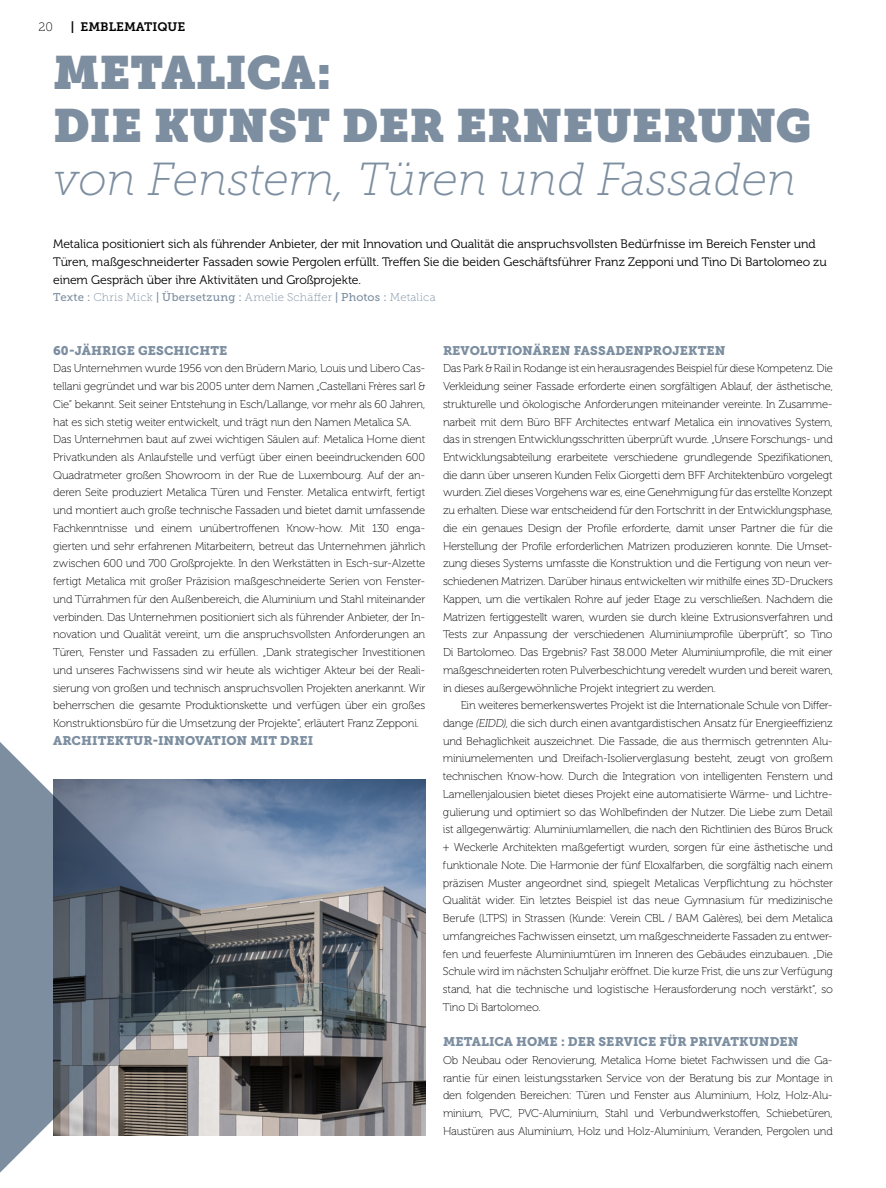
<style>
.page{position:relative;width:886px;height:1188px;background:#fff}
.page>*{position:absolute;margin:0;border:0;box-sizing:border-box;transform-origin:0 0}
.t1{font:46.25px/53.1px "Museo Slab";color:#7c8ea0}
.t2{font:italic 46.25px "Museo Slab 100";color:#7c8ea0}
.t3{font:12.5px "Museo Slab 900";letter-spacing:.005em;color:#7c8ea0}
.t4{font:12.25px/17.8px "Museo 300";letter-spacing:-.01em;color:#000}
.t5{font:12.25px "Museo Slab 700";color:#000}
.t6{font:12.25px "Museo Slab 100";color:#000}
.t7{font:11.25px/17.8px "Museo 100";letter-spacing:-.02em;color:#000;text-align:justify}
.t8{font:11.25px "Museo Slab 100";letter-spacing:.025em;color:#7c8ea0}
.s1{font-family:"Museo Slab 500"}
.s2{font-style:italic}
</style>
<div class="page">
<img style="left:215px;top:779px;width:210px;height:355px">
<svg style="left:0;top:742px;width:215px;height:431px"></svg>
<p class="t6" style="left:39px;top:20px;width:16px">20</p>
<p class="t5" style="left:71px;top:20px;width:116px">| EMBLEMATIQUE</p>
<h1 class="t1" style="left:53px;top:46px;width:760px">METALICA:<br>DIE KUNST DER ERNEUERUNG</h1>
<h1 class="t2" style="left:53px;top:154px;width:745px">von Fenstern, Türen und Fassaden</h1>
<p class="t4" style="left:53px;top:235px;width:775px">Metalica positioniert sich als führender Anbieter, der mit Innovation und Qualität die anspruchsvollsten Bedürfnisse im Bereich Fenster und<br>Türen, maßgeschneiderter Fassaden sowie Pergolen erfüllt. Treffen Sie die beiden Geschäftsführer Franz Zepponi und Tino Di Bartolomeo zu einem Gespräch über ihre Aktivitäten und Großprojekte.</p>
<p class="t8" style="left:53px;top:291px;width:384px"><span class="s1">Texte :</span> Chris Mick <span class="s1">| Übersetzung :</span> Amelie Schäffer <span class="s1">| Photos :</span> Metalica</p>
<p class="t3" style="left:53px;top:343px;width:176px">60-JÄHRIGE GESCHICHTE</p>
<p class="t7" style="left:53px;top:360px;width:374px;text-align:left">Das Unternehmen wurde 1956 von den Brüdern Mario, Louis und Libero Cas&shy;tellani gegründet und war bis 2005 unter dem Namen „Castellani Frères sarl &amp; Cie“ bekannt. Seit seiner Entstehung in Esch/Lallange, vor mehr als 60 Jahren, hat es sich stetig weiter entwickelt, und trägt nun den Namen Metalica SA.<br>Das Unternehmen baut auf zwei wichtigen Säulen auf: Metalica Home dient Privatkunden als Anlaufstelle und verfügt über einen beeindruckenden 600<br>Quadratmeter großen Showroom in der Rue de Luxembourg. Auf der an&shy;deren Seite produziert Metalica Türen und Fenster. Metalica entwirft, fertigt und montiert auch große technische Fassaden und bietet damit umfassende Fachkenntnisse und einem unübertroffenen Know-how. Mit 130 enga&shy;gierten und sehr erfahrenen Mitarbeitern, betreut das Unternehmen jährlich zwischen 600 und 700 Großprojekte. In den Werkstätten in Esch-sur-Alzette fertigt Metalica mit großer Präzision maßgeschneiderte Serien von Fenster&shy;und Türrahmen für den Außenbereich, die Aluminium und Stahl miteinander verbinden. Das Unternehmen positioniert sich als führender Anbieter, der In&shy;novation und Qualität vereint, um die anspruchsvollsten Anforderungen an Türen, Fenster und Fassaden zu erfüllen. „Dank strategischer Investitionen und unseres Fachwissens sind wir heute als wichtiger Akteur bei der Reali&shy;sierung von großen und technisch anspruchsvollen Projekten anerkannt. Wir beherrschen die gesamte Produktionskette und verfügen über ein großes Konstruktionsbüro für die Umsetzung der Projekte“, erläutert Franz Zepponi.</p>
<p class="t3" style="left:53px;top:732px;width:261px">ARCHITEKTUR-INNOVATION MIT DREI</p>
<p class="t3" style="left:443px;top:343px;width:284px">REVOLUTIONÄREN FASSADENPROJEKTEN</p>
<p class="t7" style="left:443px;top:360px;width:391px">Das Park &amp; Rail in Rodange ist ein herausragendes Beispiel für diese Kompetenz. Die Verkleidung seiner Fassade erforderte einen sorgfältigen Ablauf, der ästhetische, strukturelle und ökologische Anforderungen miteinander vereinte. In Zusamme&shy;narbeit mit dem Büro BFF Architectes entwarf Metalica ein innovatives System, das in strengen Entwicklungsschritten überprüft wurde. „Unsere Forschungs- und Entwicklungsabteilung erarbeitete verschiedene grundlegende Spezifikationen, die dann über unseren Kunden Felix Giorgetti dem BFF Architektenbüro vorgelegt wurden. Ziel dieses Vorgehens war es, eine Genehmigung für das erstellte Konzept zu erhalten. Diese war entscheidend für den Fortschritt in der Entwicklungsphase, die ein genaues Design der Profile erforderte, damit unser Partner die für die Herstellung der Profile erforderlichen Matrizen produzieren konnte. Die Umset&shy;zung dieses Systems umfasste die Konstruktion und die Fertigung von neun ver&shy;schiedenen Matrizen. Darüber hinaus entwickelten wir mithilfe eines 3D-Druckers Kappen, um die vertikalen Rohre auf jeder Etage zu verschließen. Nachdem die Matrizen fertiggestellt waren, wurden sie durch kleine Extrusionsverfahren und Tests zur Anpassung der verschiedenen Aluminiumprofile überprüft“, so Tino Di Bartolomeo. Das Ergebnis? Fast 38.000 Meter Aluminiumprofile, die mit einer maßgeschneiderten roten Pulverbeschichtung veredelt wurden und bereit waren, in dieses außergewöhnliche Projekt integriert zu werden.</p>
<p class="t7" style="left:443px;top:696px;width:391px;text-indent:18px">Ein weiteres bemerkenswertes Projekt ist die Internationale Schule von Differ&shy;dange <span class="s2">(EIDD)</span>, die sich durch einen avantgardistischen Ansatz für Energieeffizienz und Behaglichkeit auszeichnet. Die Fassade, die aus thermisch getrennten Alu&shy;miniumelementen und Dreifach-Isolierverglasung besteht, zeugt von großem technischen Know-how. Durch die Integration von intelligenten Fenstern und Lamellenjalousien bietet dieses Projekt eine automatisierte Wärme- und Lichtre&shy;gulierung und optimiert so das Wohlbefinden der Nutzer. Die Liebe zum Detail ist allgegenwärtig: Aluminiumlamellen, die nach den Richtlinien des Büros Bruck + Weckerle Architekten maßgefertigt wurden, sorgen für eine ästhetische und funktionale Note. Die Harmonie der fünf Eloxalfarben, die sorgfältig nach einem präzisen Muster angeordnet sind, spiegelt Metalicas Verpflichtung zu höchster Qualität wider. Ein letztes Beispiel ist das neue Gymnasium für medizinische Berufe (LTPS) in Strassen (Kunde: Verein CBL / BAM Galères), bei dem Metalica umfangreiches Fachwissen einsetzt, um maßgeschneiderte Fassaden zu entwer&shy;fen und feuerfeste Aluminiumtüren im Inneren des Gebäudes einzubauen. „Die Schule wird im nächsten Schuljahr eröffnet. Die kurze Frist, die uns zur Verfügung stand, hat die technische und logistische Herausforderung noch verstärkt“, so Tino Di Bartolomeo.</p>
<p class="t3" style="left:443px;top:1034px;width:357px">METALICA HOME : DER SERVICE FÜR PRIVATKUNDEN</p>
<p class="t7" style="left:443px;top:1051px;width:391px">Ob Neubau oder Renovierung, Metalica Home bietet Fachwissen und die Ga&shy;rantie für einen leistungsstarken Service von der Beratung bis zur Montage in den folgenden Bereichen: Türen und Fenster aus Aluminium, Holz, Holz-Alu&shy;minium, PVC, PVC-Aluminium, Stahl und Verbundwerkstoffen, Schiebetüren, Haustüren aus Aluminium, Holz und Holz-Aluminium, Veranden, Pergolen und</p>
</div>
